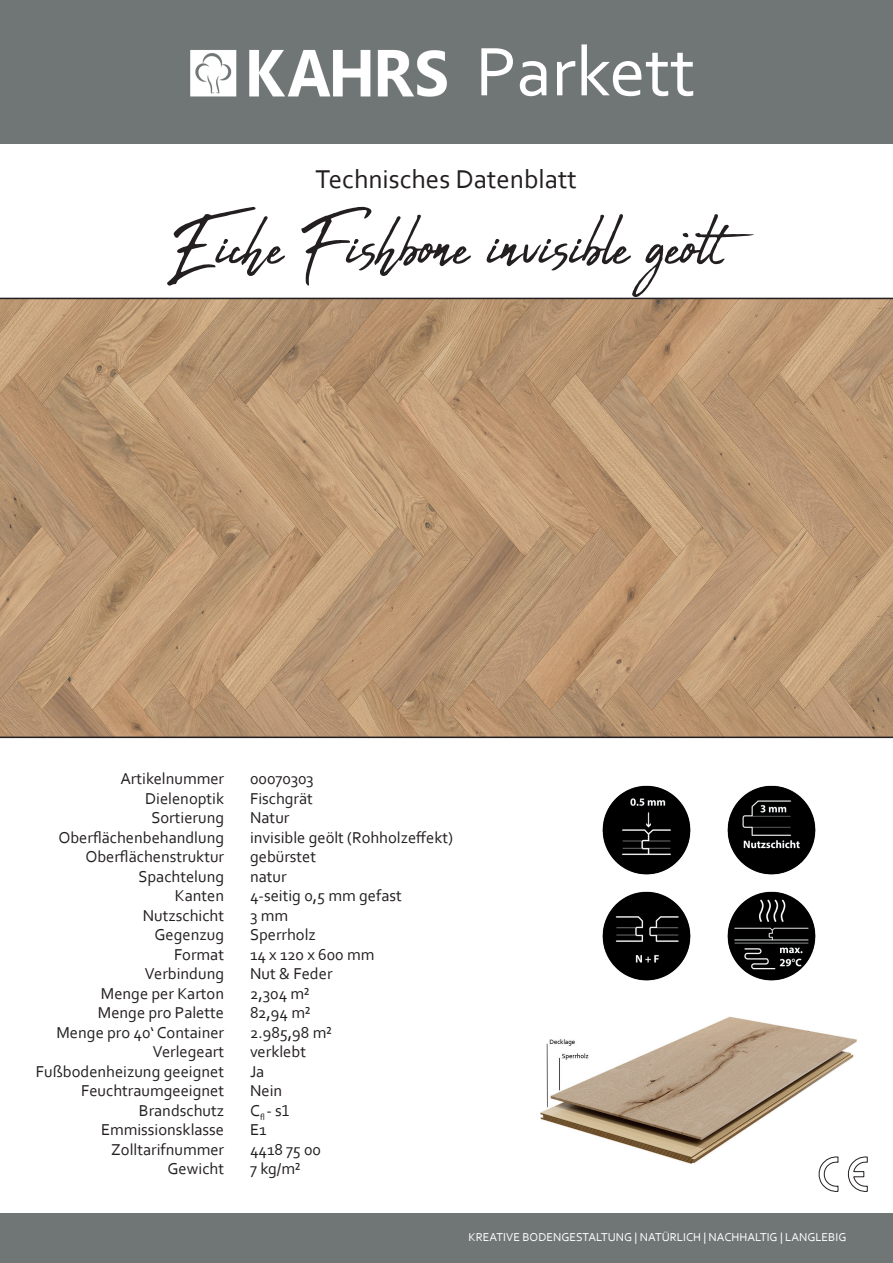
<style>
.page{position:relative;width:893px;height:1263px;background:#fff}
.page>*{position:absolute;margin:0;border:0;box-sizing:border-box;transform-origin:0 0}
.t1{font:90px "Abuget";color:#231f20}
.t2{font:72px "Corbel";color:#fff}
.t3{font:27px "Corbel";color:#231f20}
.t4{font:16.5px "Corbel";color:#231f20}
.t5{font:12px "Corbel";color:#fff}
.t6{font:9px "Corbel";color:#231f20}
</style>
<div class="page">
<div style="left:0;top:0;width:893px;height:144px;background:#707575"></div>
<div style="left:0;top:1213px;width:893px;height:50px;background:#707575"></div>
<img style="left:190px;top:49px;width:257px;height:48px">
<img style="left:602px;top:785px;width:89px;height:90px">
<img style="left:727px;top:785px;width:89px;height:90px">
<img style="left:727px;top:891px;width:89px;height:90px">
<img style="left:602px;top:891px;width:89px;height:90px">
<img style="left:540px;top:1016px;width:317px;height:172px">
<svg style="left:0;top:298px;width:893px;height:440px;background:#b99672"></svg>
<svg style="left:818px;top:1156px;width:20px;height:36px"></svg>
<svg style="left:847px;top:1156px;width:20px;height:36px"></svg>
<h2 class="t2" style="left:475px;top:27px;width:221px">Parkett</h2>
<h3 class="t3" style="left:315px;top:162px;width:263px">Technisches Datenblatt</h3>
<p class="t1" style="left:169px;top:194px;width:557px">Eiche Fishbone invisible geölt</p>
<p class="t4" style="left:120px;top:769px;width:105px">Artikelnummer</p>
<p class="t4" style="left:145px;top:788px;width:81px">Dielenoptik</p>
<p class="t4" style="left:151px;top:808px;width:74px">Sortierung</p>
<p class="t4" style="left:58px;top:827px;width:167px">Oberflächenbehandlung</p>
<p class="t4" style="left:85px;top:847px;width:140px">Oberflächenstruktur</p>
<p class="t4" style="left:138px;top:866px;width:87px">Spachtelung</p>
<p class="t4" style="left:175px;top:886px;width:51px">Kanten</p>
<p class="t4" style="left:143px;top:905px;width:83px">Nutzschicht</p>
<p class="t4" style="left:155px;top:925px;width:71px">Gegenzug</p>
<p class="t4" style="left:174px;top:944px;width:52px">Format</p>
<p class="t4" style="left:145px;top:964px;width:81px">Verbindung</p>
<p class="t4" style="left:101px;top:983px;width:125px">Menge per Karton</p>
<p class="t4" style="left:98px;top:1003px;width:128px">Menge pro Palette</p>
<p class="t4" style="left:56px;top:1022px;width:169px">Menge pro 40‘ Container</p>
<p class="t4" style="left:153px;top:1042px;width:73px">Verlegeart</p>
<p class="t4" style="left:36px;top:1061px;width:190px">Fußbodenheizung geeignet</p>
<p class="t4" style="left:81px;top:1081px;width:145px">Feuchtraumgeeignet</p>
<p class="t4" style="left:139px;top:1100px;width:87px">Brandschutz</p>
<p class="t4" style="left:101px;top:1120px;width:125px">Emmissionsklasse</p>
<p class="t4" style="left:111px;top:1139px;width:114px">Zolltarifnummer</p>
<p class="t4" style="left:168px;top:1159px;width:58px">Gewicht</p>
<p class="t4" style="left:250px;top:769px;width:65px">00070303</p>
<p class="t4" style="left:250px;top:788px;width:64px">Fischgrät</p>
<p class="t4" style="left:250px;top:808px;width:41px">Natur</p>
<p class="t4" style="left:250px;top:827px;width:205px">invisible geölt (Rohholzeffekt)</p>
<p class="t4" style="left:250px;top:847px;width:68px">gebürstet</p>
<p class="t4" style="left:250px;top:866px;width:38px">natur</p>
<p class="t4" style="left:250px;top:886px;width:153px">4-seitig 0,5 mm gefast</p>
<p class="t4" style="left:250px;top:905px;width:40px">3 mm</p>
<p class="t4" style="left:250px;top:925px;width:67px">Sperrholz</p>
<p class="t4" style="left:250px;top:944px;width:126px">14 x 120 x 600 mm</p>
<p class="t4" style="left:250px;top:964px;width:84px">Nut &amp; Feder</p>
<p class="t4" style="left:250px;top:983px;width:61px">2,304 m²</p>
<p class="t4" style="left:250px;top:1003px;width:62px">82,94 m²</p>
<p class="t4" style="left:250px;top:1022px;width:83px">2.985,98 m²</p>
<p class="t4" style="left:250px;top:1042px;width:58px">verklebt</p>
<p class="t4" style="left:250px;top:1061px;width:16px">Ja</p>
<p class="t4" style="left:250px;top:1081px;width:34px">Nein</p>
<p class="t4" style="left:250px;top:1100px;width:41px">C - s1</p>
<p class="t4" style="left:250px;top:1120px;width:18px">E1</p>
<p class="t4" style="left:250px;top:1139px;width:73px">4418 75 00</p>
<p class="t4" style="left:250px;top:1159px;width:52px">7 kg/m²</p>
<p class="t6" style="left:260px;top:1112px;width:6px">fl</p>
<p class="t5" style="left:469px;top:1229px;width:379px">KREATIVE BODENGESTALTUNG | NATÜRLICH | NACHHALTIG | LANGLEBIG</p>
</div>
